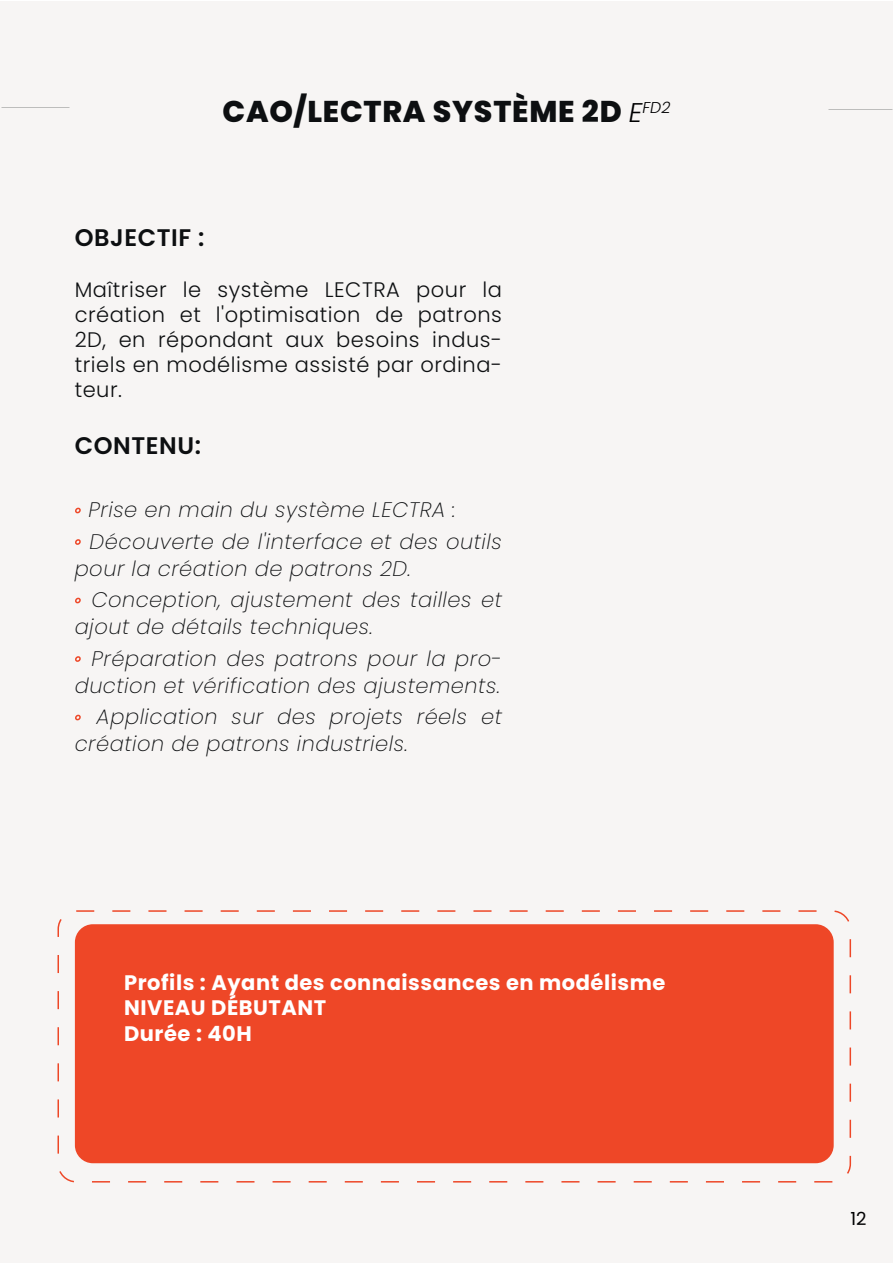
<style>
.page{position:relative;width:893px;height:1263px;background:#fff}
.page>*{position:absolute;margin:0;border:0;box-sizing:border-box;transform-origin:0 0}
.t1{font:800 30px "Poppins";letter-spacing:.025em;color:#0d0f11}
.t2{font:600 24px "Poppins";letter-spacing:.025em;color:#0d0f11}
.t3{font:italic 200 21px/31.5px "Poppins";letter-spacing:.025em;color:#0d0f11}
.t4{font:300 21px/25.2px "Poppins";letter-spacing:.025em;color:#0d0f11;text-align:justify}
.t5{font:700 21px/25.2px "Poppins";letter-spacing:.025em;color:#fff}
.t6{font:18px "Poppins";color:#000001}
.s1{font-weight:300;font-style:italic;font-size:27px;color:#000001}
</style>
<div class="page">
<div style="left:0;top:1px;width:893px;height:1262px;background:#f7f5f4"></div>
<svg style="left:75px;top:507px;width:6px;height:7px"></svg>
<svg style="left:75px;top:539px;width:6px;height:6px"></svg>
<svg style="left:75px;top:597px;width:6px;height:7px"></svg>
<svg style="left:75px;top:656px;width:6px;height:6px"></svg>
<svg style="left:75px;top:714px;width:6px;height:7px"></svg>
<div style="left:75px;top:924px;width:759px;height:239px;background:#ee4727;border-radius:18px"></div>
<div style="left:58px;top:910px;width:793px;height:272px;border:2px dashed #ee4727;border-radius:18px"></div>
<h1 class="t1" style="left:223px;top:94px;width:449px">CAO/LECTRA SYSTÈME 2D <span class="s1">E</span><sup>FD2</sup></h1>
<p class="t2" style="left:75px;top:224px;width:131px">OBJECTIF :</p>
<p class="t4" style="left:75px;top:277px;width:429px">Maîtriser le système LECTRA pour la création et l'optimisation de patrons 2D, en répondant aux besoins indus&shy;triels en modélisme assisté par ordina&shy;teur.</p>
<p class="t2" style="left:75px;top:432px;width:128px">CONTENU:</p>
<p class="t3" style="left:89px;top:494px;width:415px">Prise en main du système LECTRA :<br>Découverte de l'interface et des outils</p>
<p class="t3" style="left:91px;top:552px;width:412px;text-indent:-17px">pour la création de patrons 2D.<br>Conception, ajustement des tailles et</p>
<p class="t3" style="left:91px;top:611px;width:412px;text-indent:-17px">ajout de détails techniques.<br>Préparation des patrons pour la pro-</p>
<p class="t3" style="left:75px;top:669px;width:429px;text-align:right">duction et vérification des ajustements.<br>Application sur des projets réels et</p>
<p class="t3" style="left:75px;top:728px;width:335px">création de patrons industriels.</p>
<p class="t5" style="left:124px;top:970px;width:543px">Profils : Ayant des connaissances en modélisme<br>NIVEAU DÉBUTANT<br>Durée : 40H</p>
<p class="t6" style="left:850px;top:1208px;width:18px">12</p>
</div>
